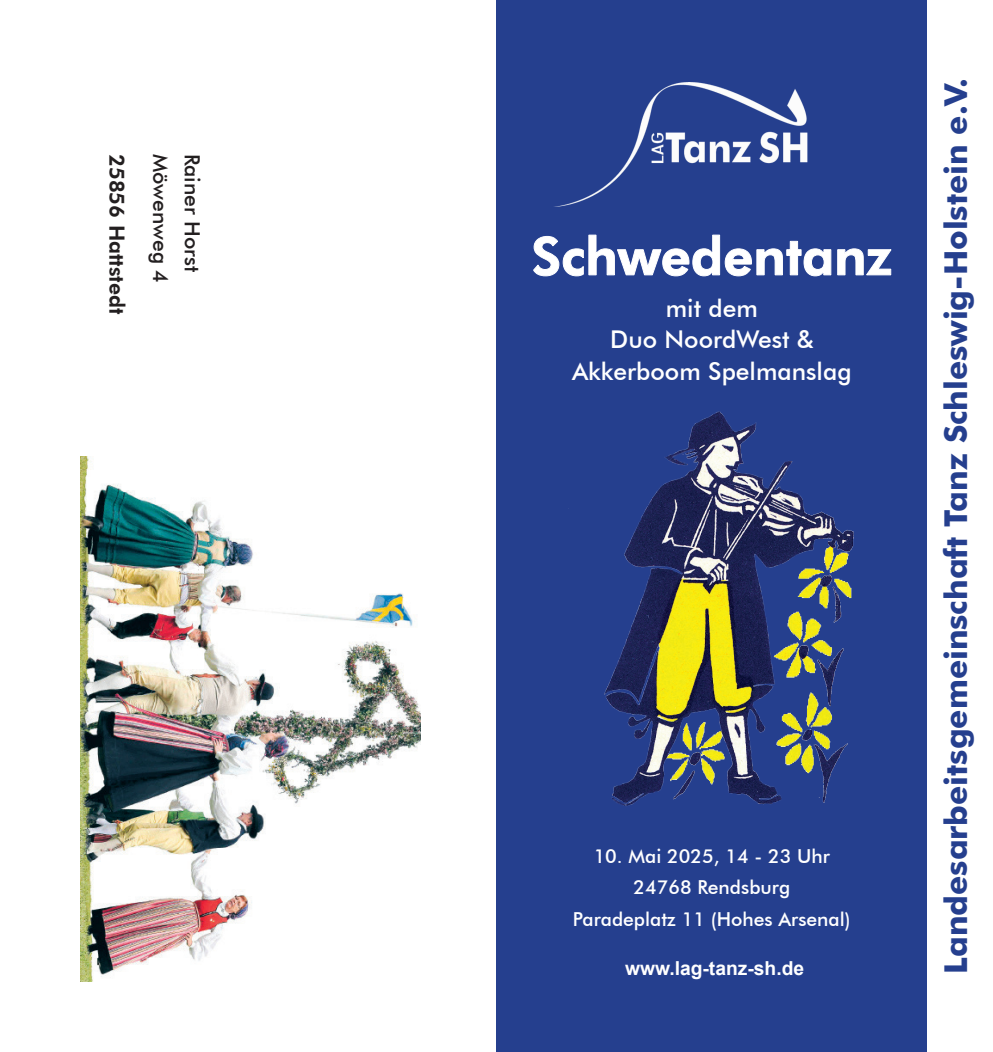
<style>
.page{position:relative;width:993px;height:1052px;background:#fff}
.page>*{position:absolute;margin:0;border:0;box-sizing:border-box;transform-origin:0 0}
.t1{font:800 52.5px "Futura BT";color:#fff}
.t2{font:700 31.5px "Futura BT";color:#253f8e}
.t3{font:500 24.5px/31.5px "Futura BT";color:#fff;text-align:center}
.t4{font:500 21px "Futura BT";color:#231f20}
.t5{font:800 21px "Futura BT";color:#231f20}
.t6{font:500 19.25px/31.5px "Futura BT";color:#fff;text-align:center}
.t7{font:700 19.25px "Arial";color:#fff}
</style>
<div class="page">
<div style="left:496px;top:0;width:496px;height:1051px;background:#253f8e"></div>
<img style="left:568px;top:411px;width:286px;height:395px">
<img style="left:559px;top:83px;width:249px;height:123px">
<svg style="left:533px;top:234px;width:358px;height:43px"></svg>
<div style="left:926px;top:0;width:66px;height:1052px;background:#fff"></div>
<img style="left:81px;top:456px;width:339px;height:525px">
<p class="t5" style="left:130px;top:154px;width:162px;rotate:90deg">25856 Hattstedt</p>
<p class="t4" style="left:173px;top:154px;width:130px;rotate:90deg">Möwenweg 4</p>
<p class="t4" style="left:205px;top:154px;width:120px;rotate:90deg">Rainer Horst</p>
<h1 class="t1" style="left:531px;top:224px;width:361px">Schwedentanz</h1>
<p class="t3" style="left:572px;top:292px;width:281px">mit dem<br>Duo NoordWest &amp;<br>Akkerboom Spelmanslag</p>
<p class="t6" style="left:572px;top:840px;width:279px">10. Mai 2025, 14 - 23 Uhr<br>24768 Rendsburg<br>Paradeplatz 11 (Hohes Arsenal)</p>
<p class="t7" style="left:625px;top:955px;width:180px">www.lag-tanz-sh.de</p>
<h2 class="t2" style="left:936px;top:974px;width:897px;rotate:-90deg">Landesarbeitsgemeinschaft Tanz Schleswig-Holstein e.V.</h2>
</div>
